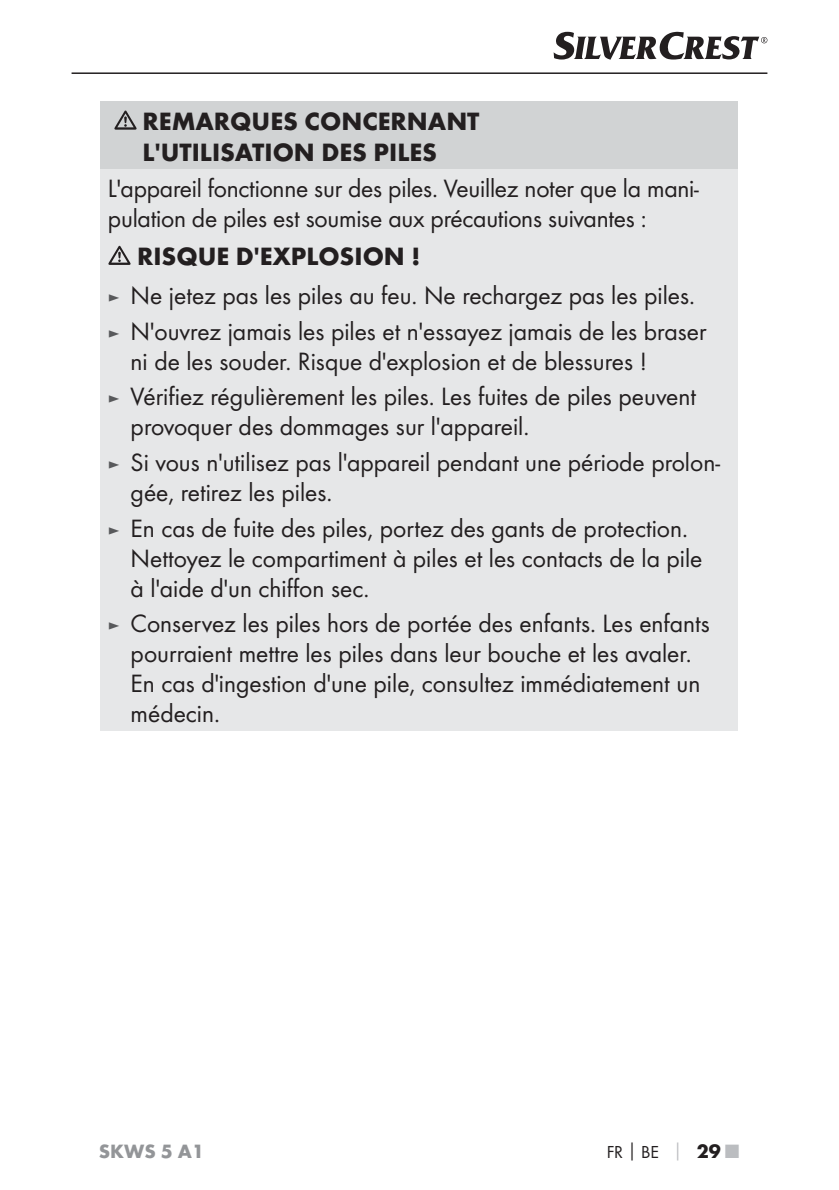
<style>
.page{position:relative;width:839px;height:1190px;background:#fff}
.page>*{position:absolute;margin:0;border:0;box-sizing:border-box;transform-origin:0 0}
.t1{font:26px/30px "Futura Boo";color:#231f20}
.t2{font:700 26px/31.2px "Futura";color:#231f20}
.t3{font:700 20px "Futura";color:#939598}
.t4{font:18px "Futura Boo";color:#231f20}
.s1{font-size:18px;color:#58595b}
.s2{font-family:"Futura";font-weight:700;color:#bbbdc0}
.s3{font-family:"Futura";font-weight:700;font-size:20px}
.s4{font-family:"Futura";font-weight:700;font-size:20px;color:#bbbdc0}
</style>
<div class="page">
<hr style="left:71px;top:72px;width:696px;height:2px;background:#231f20">
<svg style="left:553px;top:32px;width:214px;height:28px"></svg>
<div style="left:100px;top:102px;width:636px;height:67px;background:#d1d3d4"></div>
<div style="left:100px;top:169px;width:636px;height:561px;background:#e6e7e8"></div>
<svg style="left:114px;top:111px;width:22px;height:19px"></svg>
<svg style="left:108px;top:246px;width:22px;height:19px"></svg>
<p class="t2" style="left:142px;top:108px;width:338px">REMARQUES CONCERNANT<br>L'UTILISATION DES PILES</p>
<p class="t1" style="left:108px;top:174px;width:592px">L'appareil fonctionne sur des piles. Veuillez noter que la mani&shy;pulation de piles est soumise aux précautions suivantes :</p>
<p class="t2" style="left:137px;top:243px;width:284px">RISQUE D'EXPLOSION !</p>
<p class="t1" style="left:108px;top:279px;width:599px;line-height:35.6px"><span class="s1">►</span> Ne jetez pas les piles au feu. Ne rechargez pas les piles. <span class="s1">►</span> N'ouvrez jamais les piles et n'essayez jamais de les braser</p>
<p class="t1" style="left:108px;top:344px;width:589px;line-height:35.6px;text-indent:23px">ni de les souder. Risque d'explosion et de blessures !<br><span class="s1">►</span> Vérifiez régulièrement les piles. Les fuites de piles peuvent</p>
<p class="t1" style="left:108px;top:410px;width:613px;line-height:35.6px;text-indent:23px">provoquer des dommages sur l'appareil.<br><span class="s1">►</span> Si vous n'utilisez pas l'appareil pendant une période prolon-</p>
<p class="t1" style="left:108px;top:476px;width:581px;line-height:35.6px;text-indent:23px">gée, retirez les piles.<br><span class="s1">►</span> En cas de fuite des piles, portez des gants de protection.</p>
<p class="t1" style="left:130px;top:544px;width:573px">Nettoyez le compartiment à piles et les contacts de la pile à l'aide d'un chiffon sec.</p>
<p class="t1" style="left:130px;top:610px;width:580px;text-indent:-23px"><span class="s1">►</span> Conservez les piles hors de portée des enfants. Les enfants pourraient mettre les piles dans leur bouche et les avaler.<br>En cas d'ingestion d'une pile, consultez immédiatement un médecin.</p>
<p class="t3" style="left:99px;top:1143px;width:107px">SKWS 5 A1</p>
<p class="t4" style="left:606px;top:1143px;width:133px">FR│BE <span class="s2">│</span> <span class="s3">29</span> <span class="s4">■</span></p>
</div>
